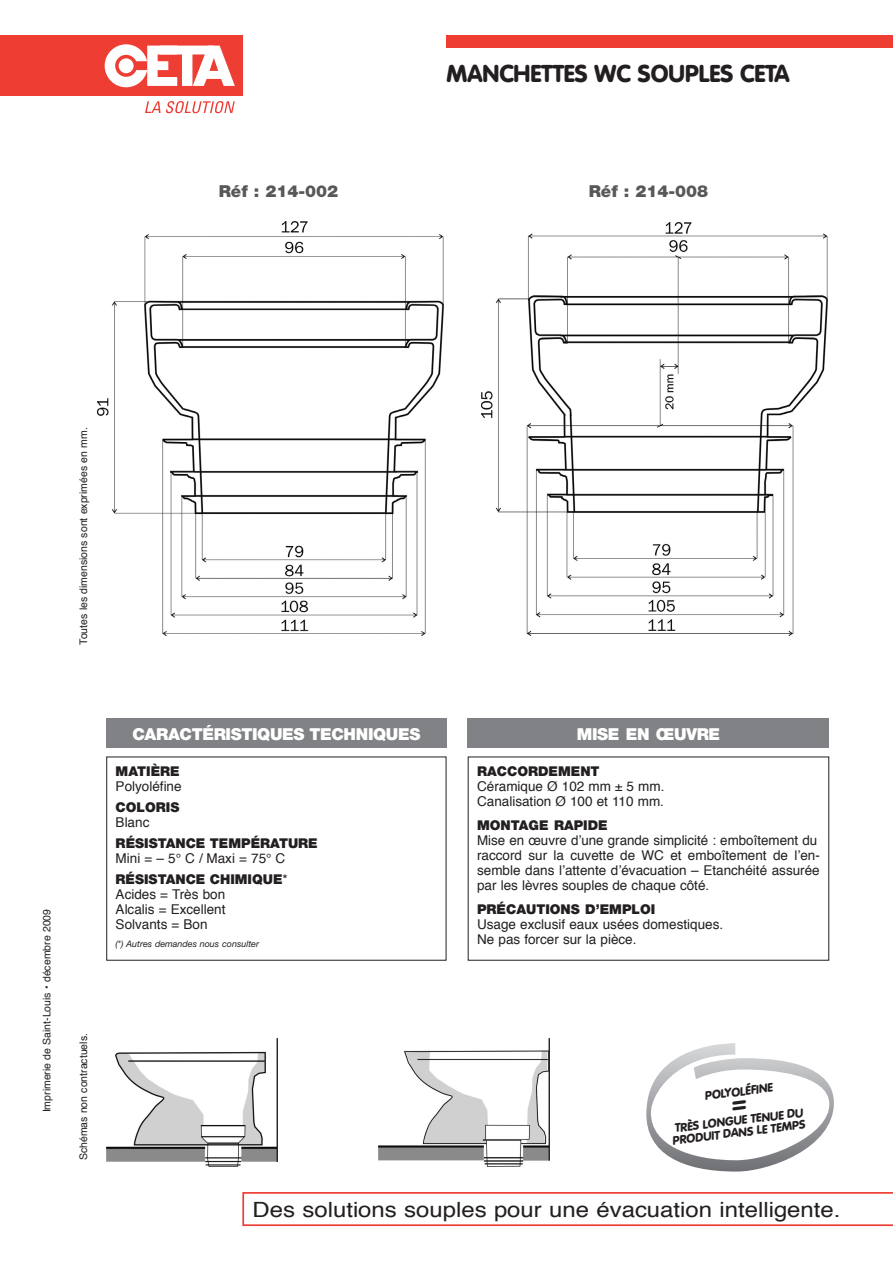
<style>
.page{position:relative;width:893px;height:1263px;background:#fff}
.page>*{position:absolute;margin:0;border:0;box-sizing:border-box;transform-origin:0 0}
.t1{font:900 24px "VAG Rounded";color:#231f20}
.t2{font:21px "Helvetica";color:#231f20;scale:1.14 1}
.t3{font:900 16.5px "Helvetica Neue";letter-spacing:-.02em;color:#fff}
.t4{font:900 16.5px "Helvetica Neue";color:#57585a}
.t5{font:13.5px/15px "Helvetica";color:#231f20}
.t6{font:900 13.5px "Helvetica Neue";color:#231f20}
.t7{font:900 12px/12px "VAG Rounded";color:#231f20;text-align:center}
.t8{font:10.5px "Helvetica";color:#231f20}
.t9{font:italic 9px "Helvetica Neue";color:#231f20}
.s1{font-family:"Helvetica";font-weight:400}
</style>
<div class="page">
<div style="left:0;top:35px;width:242px;height:61px;background:#ee3e34"></div>
<svg style="left:105px;top:44px;width:130px;height:43px"></svg>
<div style="left:119px;top:58px;width:15px;height:15px;background:#fff;border-radius:50%"></div>
<svg style="left:145px;top:101px;width:90px;height:12px"></svg>
<div style="left:446px;top:35px;width:446px;height:13px;background:#ee3e34"></div>
<svg style="left:242px;top:1192px;width:650px;height:34px"></svg>
<div style="left:106px;top:718px;width:340px;height:30px;background:#808285"></div>
<div style="left:106px;top:756px;width:340px;height:205px;border:1px solid #231f20"></div>
<div style="left:468px;top:718px;width:361px;height:30px;background:#808285"></div>
<div style="left:468px;top:756px;width:361px;height:205px;border:1px solid #231f20"></div>
<img style="left:98px;top:221px;width:345px;height:415px">
<img style="left:482px;top:222px;width:345px;height:413px">
<img style="left:646px;top:1043px;width:188px;height:128px">
<img style="left:107px;top:1039px;width:170px;height:127px">
<img style="left:378px;top:1039px;width:172px;height:127px">
<svg style="left:732px;top:1100px;width:14px;height:11px"></svg>
<h1 class="t1" style="left:446px;top:64px;width:344px">MANCHETTES WC SOUPLES CETA</h1>
<p class="t4" style="left:219px;top:185px;width:121px">Réf : 214-002</p>
<p class="t4" style="left:589px;top:185px;width:121px">Réf : 214-008</p>
<p class="t8" style="left:79px;top:645px;width:218px;rotate:-90deg">Toutes les dimensions sont exprimées en mm.</p>
<p class="t8" style="left:42px;top:1112px;width:205px;rotate:-90deg">Imprimerie de Saint-Louis • décembre 2009</p>
<p class="t8" style="left:79px;top:1160px;width:129px;rotate:-90deg">Schémas non contractuels.</p>
<p class="t3" style="left:132px;top:728px;width:290px">CARACTÉRISTIQUES TECHNIQUES</p>
<p class="t6" style="left:116px;top:766px;width:66px">MATIÈRE</p>
<p class="t5" style="left:116px;top:780px;width:68px">Polyoléfine</p>
<p class="t6" style="left:116px;top:802px;width:65px">COLORIS</p>
<p class="t5" style="left:116px;top:816px;width:35px">Blanc</p>
<p class="t6" style="left:116px;top:838px;width:204px">RÉSISTANCE TEMPÉRATURE</p>
<p class="t5" style="left:116px;top:852px;width:171px">Mini = – 5° C / Maxi = 75° C</p>
<p class="t6" style="left:116px;top:874px;width:174px">RÉSISTANCE CHIMIQUE<span class="s1">*</span></p>
<p class="t5" style="left:116px;top:888px;width:111px;text-align:justify">Acides = Très bon Alcalis = Excellent Solvants = Bon</p>
<p class="t9" style="left:116px;top:941px;width:145px">(*) Autres demandes nous consulter</p>
<p class="t3" style="left:577px;top:728px;width:145px">MISE EN ŒUVRE</p>
<p class="t6" style="left:477px;top:766px;width:124px">RACCORDEMENT</p>
<p class="t5" style="left:477px;top:780px;width:189px">Céramique Ø 102 mm ± 5 mm.<br>Canalisation Ø 100 et 110 mm.</p>
<p class="t6" style="left:477px;top:820px;width:132px">MONTAGE RAPIDE</p>
<p class="t5" style="left:477px;top:834px;width:344px">Mise en œuvre d’une grande simplicité : emboîtement du raccord sur la cuvette de WC et emboîtement de l’en&shy;semble dans l’attente d’évacuation – Etanchéité assurée par les lèvres souples de chaque côté.</p>
<p class="t6" style="left:477px;top:904px;width:180px">PRÉCAUTIONS D’EMPLOI</p>
<p class="t5" style="left:477px;top:918px;width:248px">Usage exclusif eaux usées domestiques.<br>Ne pas forcer sur la pièce.</p>
<p class="t7" style="left:704px;top:1090px;width:70px;rotate:-7deg">POLYOLÉFINE</p>
<p class="t7" style="left:670px;top:1123px;width:135px;rotate:-7deg">TRÈS LONGUE TENUE DU<br>PRODUIT DANS LE TEMPS</p>
<h2 class="t2" style="left:253px;top:1201px;width:517px">Des solutions souples pour une évacuation intelligente.</h2>
</div>
